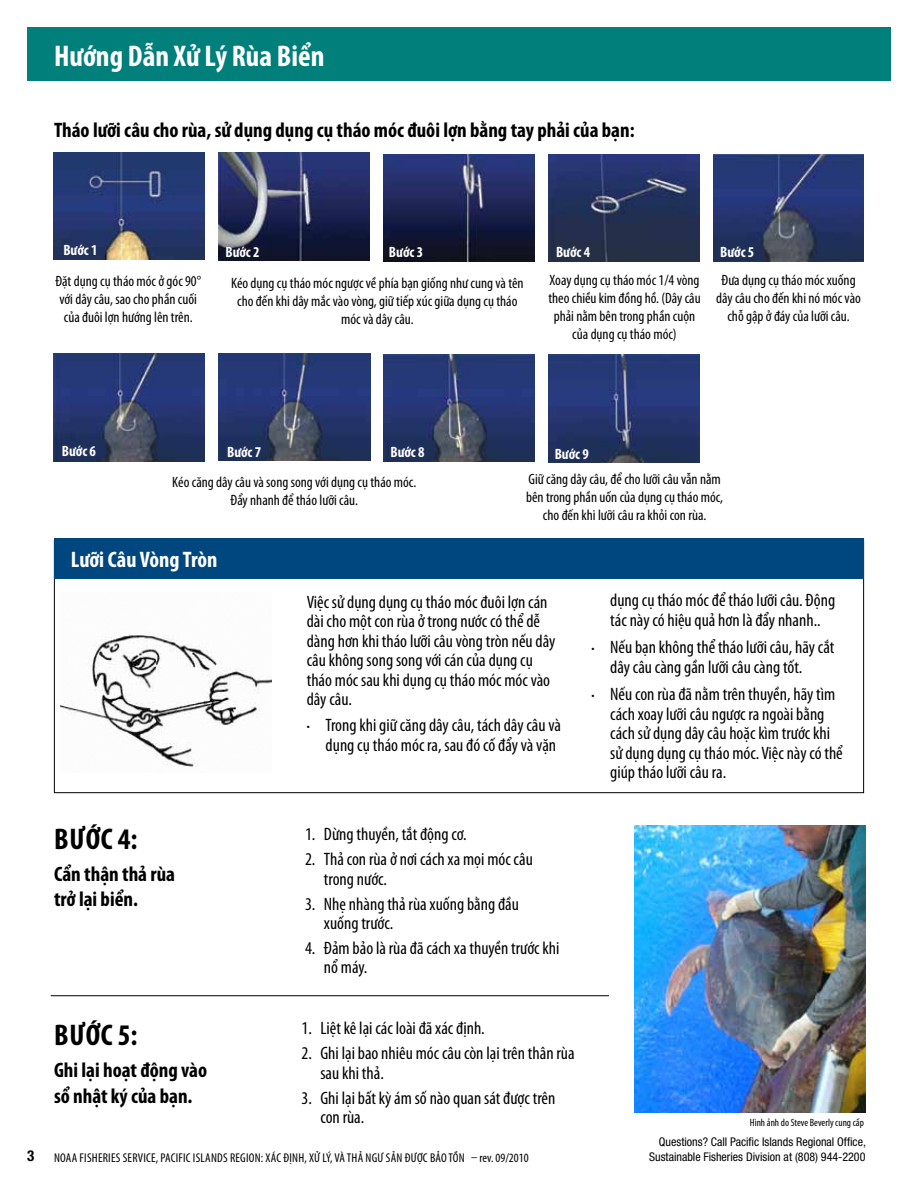
<style>
.page{position:relative;width:918px;height:1188px;background:#fff}
.page>*{position:absolute;margin:0;border:0;box-sizing:border-box;transform-origin:0 0}
.t1{font:700 condensed 30px "Myriad Pro";color:#fff}
.t2{font:700 condensed 30px "Myriad Pro";color:#000}
.t3{font:700 condensed 22.5px "Myriad Pro";color:#fff}
.t4{font:700 condensed 21px/25.2px "Myriad Pro";color:#000}
.t5{font:condensed 18px/19.5px "Myriad Pro";color:#000}
.t6{font:condensed 15px/18px "Myriad Pro";color:#000;text-align:center}
.t7{font:700 condensed 15px "Myriad Pro";color:#fff}
.t8{font:700 condensed 15px "Helvetica Neue LT Std";color:#000}
.t9{font:condensed 12.75px "Myriad Pro";letter-spacing:.02em;color:#000}
.t10{font:condensed 12px/15px "Helvetica Neue LT Std";color:#000;text-align:right}
.t11{font:condensed 10.5px "Myriad Pro";color:#000}
.s1{font-size:12px}
</style>
<div class="page">
<img style="left:54px;top:153px;width:150px;height:107px">
<img style="left:218px;top:153px;width:151px;height:108px">
<img style="left:384px;top:154px;width:151px;height:108px">
<img style="left:549px;top:154px;width:151px;height:107px">
<img style="left:713px;top:154px;width:151px;height:108px">
<img style="left:54px;top:353px;width:150px;height:108px">
<img style="left:218px;top:353px;width:152px;height:108px">
<img style="left:384px;top:355px;width:151px;height:107px">
<img style="left:549px;top:355px;width:151px;height:107px">
<div style="left:27px;top:27px;width:864px;height:54px;background:#007f7b"></div>
<div style="left:54px;top:538px;width:810px;height:40px;background:#00467f"></div>
<img style="left:61px;top:635px;width:211px;height:132px">
<img style="left:635px;top:825px;width:231px;height:287px">
<hr style="left:51px;top:995px;width:558px;height:1px;background:#000">
<h1 class="t1" style="left:54px;top:37px;width:272px">Hướng Dẫn Xử Lý Rùa Biển</h1>
<p class="t4" style="left:54px;top:117px;width:582px">Tháo lưỡi câu cho rùa, sử dụng dụng cụ tháo móc đuôi lợn bằng tay phải của bạn:</p>
<p class="t7" style="left:63px;top:241px;width:36px">Bước 1</p>
<p class="t7" style="left:225px;top:243px;width:36px">Bước 2</p>
<p class="t7" style="left:389px;top:243px;width:36px">Bước 3</p>
<p class="t7" style="left:556px;top:243px;width:36px">Bước 4</p>
<p class="t7" style="left:720px;top:243px;width:36px">Bước 5</p>
<p class="t6" style="left:56px;top:272px;width:147px;text-align:left">Đặt dụng cụ tháo móc ở góc 90° với dây câu, sao cho phần cuối của đuôi lợn hướng lên trên.</p>
<p class="t6" style="left:231px;top:274px;width:294px">Kéo dụng cụ tháo móc ngược về phía bạn giống như cung và tên cho đến khi dây mắc vào vòng, giữ tiếp xúc giữa dụng cụ tháo móc và dây câu.</p>
<p class="t6" style="left:548px;top:271px;width:154px">Xoay dụng cụ tháo móc 1/4 vòng theo chiều kim đồng hồ. (Dây câu phải nằm bên trong phần cuộn của dụng cụ tháo móc)</p>
<p class="t6" style="left:716px;top:271px;width:146px">Đưa dụng cụ tháo móc xuống dây câu cho đến khi nó móc vào chỗ gập ở đáy của lưỡi câu.</p>
<p class="t7" style="left:62px;top:442px;width:36px">Bước 6</p>
<p class="t7" style="left:227px;top:443px;width:36px">Bước 7</p>
<p class="t7" style="left:390px;top:443px;width:36px">Bước 8</p>
<p class="t7" style="left:555px;top:445px;width:36px">Bước 9</p>
<p class="t6" style="left:172px;top:473px;width:245px">Kéo căng dây câu và song song với dụng cụ tháo móc.<br>Đẩy nhanh để tháo lưỡi câu.</p>
<p class="t6" style="left:526px;top:470px;width:198px">Giữ căng dây câu, để cho lưỡi câu vẫn nằm bên trong phần uốn của dụng cụ tháo móc, cho đến khi lưỡi câu ra khỏi con rùa.</p>
<p class="t3" style="left:71px;top:545px;width:148px">Lưỡi Câu Vòng Tròn</p>
<h1 class="t2" style="left:54px;top:820px;width:85px">Bước 4:</h1>
<p class="t4" style="left:54px;top:861px;width:123px">Cẩn thận thả rùa trở lại biển.</p>
<h1 class="t2" style="left:54px;top:1017px;width:85px">Bước 5:</h1>
<p class="t4" style="left:54px;top:1057px;width:155px">Ghi lại hoạt động vào sổ nhật ký của bạn.</p>
<p class="t5" style="left:307px;top:592px;width:250px">Việc sử dụng dụng cụ tháo móc đuôi lợn cán dài cho một con rùa ở trong nước có thể dễ dàng hơn khi tháo lưỡi câu vòng tròn nếu dây câu không song song với cán của dụng cụ tháo móc sau khi dụng cụ tháo móc móc vào dây câu.</p>
<p class="t5" style="left:307px;top:715px;width:256px;text-align:right"><span class="s1">•</span> Trong khi giữ căng dây câu, tách dây câu và dụng cụ tháo móc ra, sau đó cố đẩy và vặn</p>
<p class="t5" style="left:305px;top:824px;width:163px">1. Dừng thuyền, tắt động cơ.</p>
<p class="t5" style="left:324px;top:849px;width:210px;text-indent:-19px">2. Thả con rùa ở nơi cách xa mọi móc câu trong nước.</p>
<p class="t5" style="left:324px;top:894px;width:197px;text-indent:-19px">3. Nhẹ nhàng thả rùa xuống bằng đầu xuống trước.</p>
<p class="t5" style="left:324px;top:938px;width:237px;text-indent:-19px">4. Đảm bảo là rùa đã cách xa thuyền trước khi nổ máy.</p>
<p class="t5" style="left:301px;top:1019px;width:185px">1. Liệt kê lại các loài đã xác định.</p>
<p class="t5" style="left:320px;top:1043px;width:256px;text-indent:-19px">2. Ghi lại bao nhiêu móc câu còn lại trên thân rùa sau khi thả.</p>
<p class="t5" style="left:320px;top:1088px;width:237px;text-indent:-19px">3. Ghi lại bất kỳ ám số nào quan sát được trên con rùa.</p>
<p class="t8" style="left:27px;top:1147px;width:9px">3</p>
<p class="t9" style="left:54px;top:1150px;width:476px">NOAA FISHERIES SERVICE, PACIFIC ISLANDS REGION: Xác Định, Xử Lý, và Thả Ngư Sản Được Bảo Tồn – rev. 09/2010</p>
<p class="t5" style="left:610px;top:590px;width:227px">dụng cụ tháo móc để tháo lưỡi câu. Động tác này có hiệu quả hơn là đẩy nhanh..</p>
<p class="t5" style="left:610px;top:637px;width:226px;text-indent:-19px"><span class="s1">•</span> Nếu bạn không thể tháo lưỡi câu, hãy cắt dây câu càng gần lưỡi câu càng tốt.</p>
<p class="t5" style="left:610px;top:684px;width:234px;text-indent:-19px"><span class="s1">•</span> Nếu con rùa đã nằm trên thuyền, hãy tìm cách xoay lưỡi câu ngược ra ngoài bằng cách sử dụng dây câu hoặc kìm trước khi sử dụng dụng cụ tháo móc. Việc này có thể giúp tháo lưỡi câu ra.</p>
<p class="t11" style="left:750px;top:1116px;width:116px">Hình ảnh do Steve Beverly cung cấp</p>
<p class="t10" style="left:649px;top:1134px;width:218px">Questions? Call Pacific Islands Regional Office,<br>Sustainable Fisheries Division at (808) 944-2200</p>
</div>
